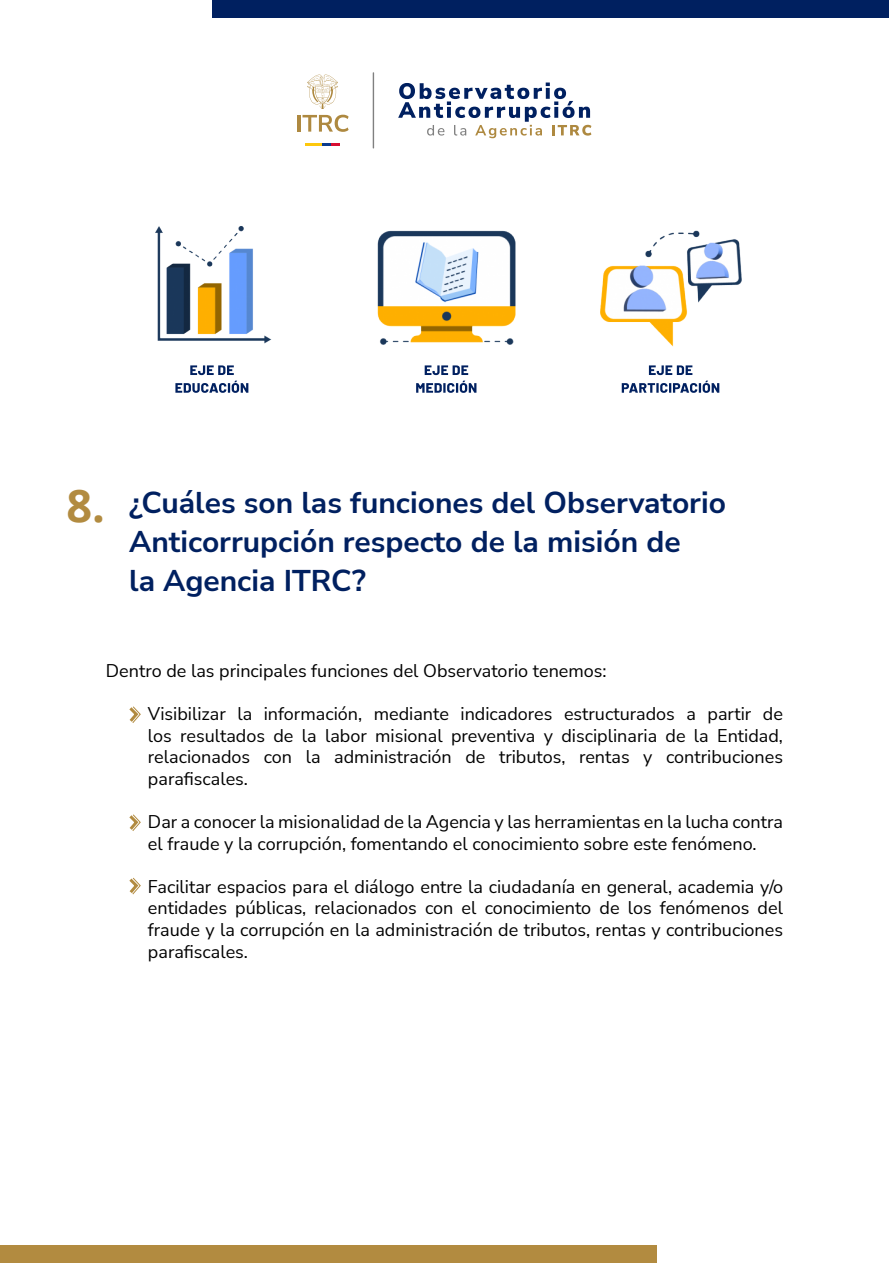
<style>
.page{position:relative;width:889px;height:1263px;background:#fff}
.page>*{position:absolute;margin:0;border:0;box-sizing:border-box;transform-origin:0 0}
.t1{font:700 45px "Open Sans";color:#b28b40}
.t2{font:700 30px/39px "Nunito Sans";color:#002060}
.t3{font:18px/21.6px "Nunito Sans";color:#000;text-align:justify}
</style>
<div class="page">
<div style="left:213px;top:0;width:676px;height:17px;background:#002060"></div>
<div style="left:0;top:1246px;width:656px;height:17px;background:#b28b40"></div>
<hr style="left:305px;top:143px;width:17px;height:3px;background:#fdc80d">
<svg style="left:322px;top:143px;width:18px;height:3px"></svg>
<svg style="left:307px;top:75px;width:31px;height:34px"></svg>
<hr style="left:297px;top:115px;width:3px;height:17px;background:#ae8940">
<svg style="left:302px;top:115px;width:46px;height:17px"></svg>
<svg style="left:398px;top:83px;width:193px;height:55px"></svg>
<hr style="left:373px;top:72px;width:1px;height:76px;background:#808080">
<svg style="left:190px;top:365px;width:44px;height:10px"></svg>
<svg style="left:175px;top:381px;width:73px;height:12px"></svg>
<svg style="left:416px;top:381px;width:60px;height:12px"></svg>
<svg style="left:622px;top:381px;width:97px;height:12px"></svg>
<img style="left:155px;top:226px;width:117px;height:118px">
<img style="left:377px;top:230px;width:139px;height:146px">
<img style="left:600px;top:230px;width:142px;height:145px">
<svg style="left:129px;top:706px;width:12px;height:17px"></svg>
<svg style="left:129px;top:877px;width:12px;height:18px"></svg>
<svg style="left:129px;top:814px;width:12px;height:17px"></svg>
<p class="t1" style="left:67px;top:473px;width:40px">8.</p>
<p class="t2" style="left:129px;top:482px;width:598px">¿Cuáles son las funciones del Observatorio<br>Anticorrupción respecto de la misión de</p>
<p class="t2" style="left:129px;top:560px;width:238px">la Agencia ITRC?</p>
<p class="t3" style="left:106px;top:659px;width:502px">Dentro de las principales funciones del Observatorio tenemos:</p>
<p class="t3" style="left:148px;top:702px;width:636px">Visibilizar la información, mediante indicadores estructurados a partir de los resultados de la labor misional preventiva y disciplinaria de la Entidad, relacionados con la administración de tributos, rentas y contribuciones parafiscales.</p>
<p class="t3" style="left:148px;top:810px;width:636px">Dar a conocer la misionalidad de la Agencia y las herramientas en la lucha contra el fraude y la corrupción, fomentando el conocimiento sobre este fenómeno.</p>
<p class="t3" style="left:148px;top:875px;width:636px">Facilitar espacios para el diálogo entre la ciudadanía en general, academia y/o entidades públicas, relacionados con el conocimiento de los fenómenos del fraude y la corrupción en la administración de tributos, rentas y contribuciones parafiscales.</p>
</div>
